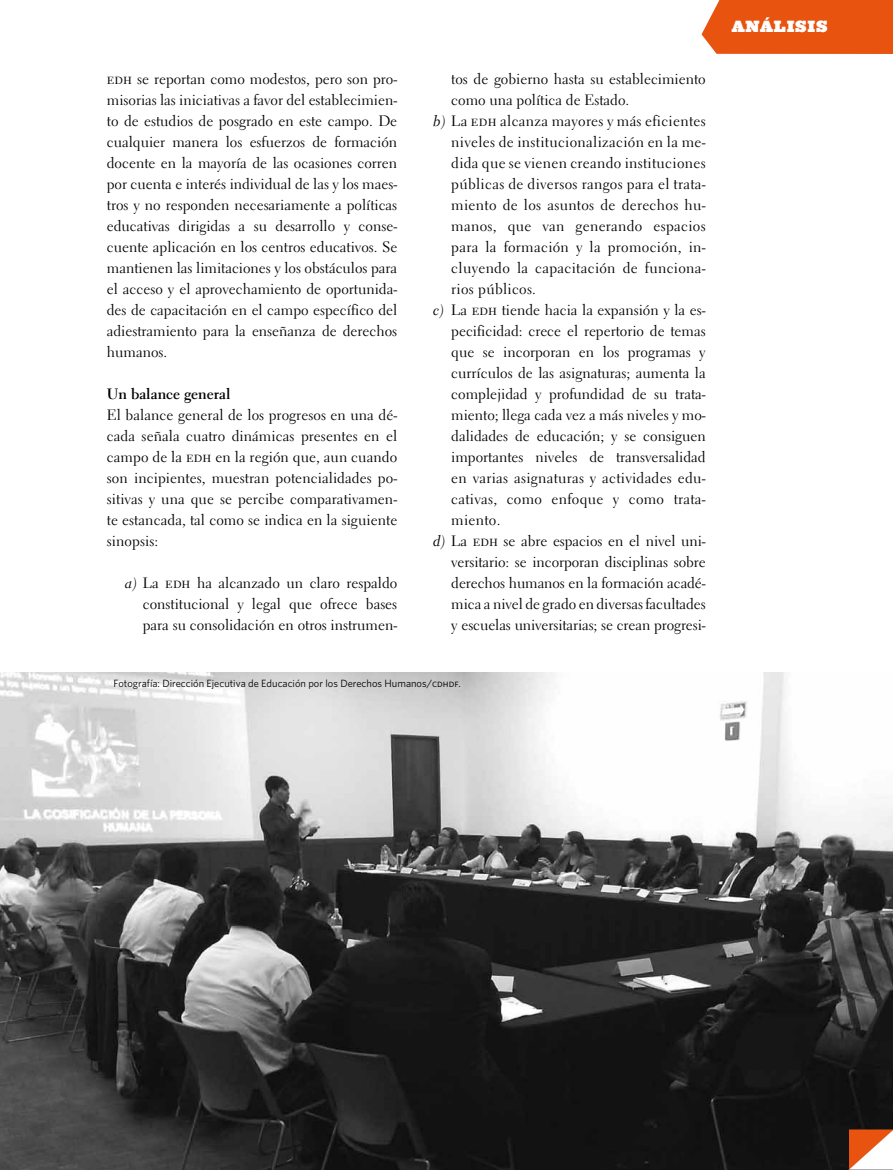
<style>
.page{position:relative;width:893px;height:1170px;background:#fff}
.page>*{position:absolute;margin:0;border:0;box-sizing:border-box;transform-origin:0 0}
.t1{font:15px/21px "Electra LT Std";color:#000;text-align:justify}
.t2{font:700 15px "Electra LT Std";color:#000}
.t3{font:15px "Ziggurat HTF Black";letter-spacing:.05em;color:#fff}
.t4{font:10.5px "Whitney";color:#000}
.s1{font-family:"Electra LT Std Cursive"}
.s2{font-family:"Whitney Book SC"}
</style>
<div class="page">
<div style="left:701px;top:0;width:192px;height:54px;background:#e85410"></div>
<img style="left:0;top:672px;width:893px;height:497px">
<svg style="left:849px;top:1129px;width:44px;height:40px"></svg>
<p class="t1" style="left:107px;top:68px;width:292px">edh se reportan como modestos, pero son pro&shy;misorias las iniciativas a favor del establecimien&shy;to de estudios de posgrado en este campo. De cualquier manera los esfuerzos de formación docente en la mayoría de las ocasiones corren por cuenta e interés individual de las y los maes&shy;tros y no responden necesariamente a políticas educativas dirigidas a su desarrollo y conse&shy;cuente aplicación en los centros educativos. Se mantienen las limitaciones y los obstáculos para el acceso y el aprovechamiento de oportunida&shy;des de capacitación en el campo específico del adiestramiento para la enseñanza de derechos humanos.</p>
<p class="t2" style="left:107px;top:385px;width:125px">Un balance general</p>
<p class="t1" style="left:107px;top:404px;width:292px">El balance general de los progresos en una dé&shy;cada señala cuatro dinámicas presentes en el campo de la edh en la región que, aun cuando son incipientes, muestran potencialidades po&shy;sitivas y una que se percibe comparativamen&shy;te estancada, tal como se indica en la siguiente sinopsis:</p>
<p class="t1" style="left:143px;top:572px;width:256px;text-indent:-18px"><span class="s1">a)</span> La edh ha alcanzado un claro respaldo constitucional y legal que ofrece bases para su consolidación en otros instrumen-</p>
<p class="t1" style="left:451px;top:68px;width:256px">tos de gobierno hasta su establecimiento</p>
<p class="t1" style="left:451px;top:89px;width:179px">como una política de Estado.</p>
<p class="t1" style="left:433px;top:110px;width:274px"><span class="s1">b)</span> La edh alcanza mayores y más eficientes</p>
<p class="t1" style="left:451px;top:131px;width:256px">niveles de institucionalización en la me-</p>
<p class="t1" style="left:451px;top:152px;width:256px">dida que se vienen creando instituciones</p>
<p class="t1" style="left:451px;top:173px;width:256px">públicas de diversos rangos para el trata-</p>
<p class="t1" style="left:451px;top:194px;width:256px">miento de los asuntos de derechos hu-</p>
<p class="t1" style="left:451px;top:215px;width:256px">manos, que van generando espacios</p>
<p class="t1" style="left:451px;top:236px;width:256px">para la formación y la promoción, in-</p>
<p class="t1" style="left:451px;top:257px;width:256px">cluyendo la capacitación de funciona-</p>
<p class="t1" style="left:451px;top:278px;width:86px">rios públicos.</p>
<p class="t1" style="left:433px;top:299px;width:274px"><span class="s1">c)</span> La edh tiende hacia la expansión y la es-</p>
<p class="t1" style="left:451px;top:320px;width:256px">pecificidad: crece el repertorio de temas</p>
<p class="t1" style="left:451px;top:341px;width:256px">que se incorporan en los programas y</p>
<p class="t1" style="left:451px;top:362px;width:256px">currículos de las asignaturas; aumenta la</p>
<p class="t1" style="left:451px;top:383px;width:256px">complejidad y profundidad de su trata-</p>
<p class="t1" style="left:451px;top:404px;width:256px">miento; llega cada vez a más niveles y mo-</p>
<p class="t1" style="left:451px;top:425px;width:256px">dalidades de educación; y se consiguen</p>
<p class="t1" style="left:451px;top:446px;width:256px">importantes niveles de transversalidad</p>
<p class="t1" style="left:451px;top:467px;width:256px">en varias asignaturas y actividades edu-</p>
<p class="t1" style="left:451px;top:488px;width:256px">cativas, como enfoque y como trata-</p>
<p class="t1" style="left:451px;top:509px;width:51px">miento.</p>
<p class="t1" style="left:433px;top:530px;width:274px"><span class="s1">d)</span> La edh se abre espacios en el nivel uni-</p>
<p class="t1" style="left:451px;top:551px;width:256px">versitario: se incorporan disciplinas sobre</p>
<p class="t1" style="left:451px;top:572px;width:256px">derechos humanos en la formación acadé-</p>
<p class="t1" style="left:451px;top:593px;width:256px">mica a nivel de grado en diversas facultades</p>
<p class="t1" style="left:451px;top:614px;width:256px">y escuelas universitarias; se crean progresi-</p>
<p class="t4" style="left:113px;top:677px;width:349px">Fotografía: Dirección Ejecutiva de Educación por los Derechos Humanos/<span class="s2">cdhdf.</span></p>
<p class="t3" style="left:732px;top:17px;width:97px">ANÁLISIS</p>
</div>
